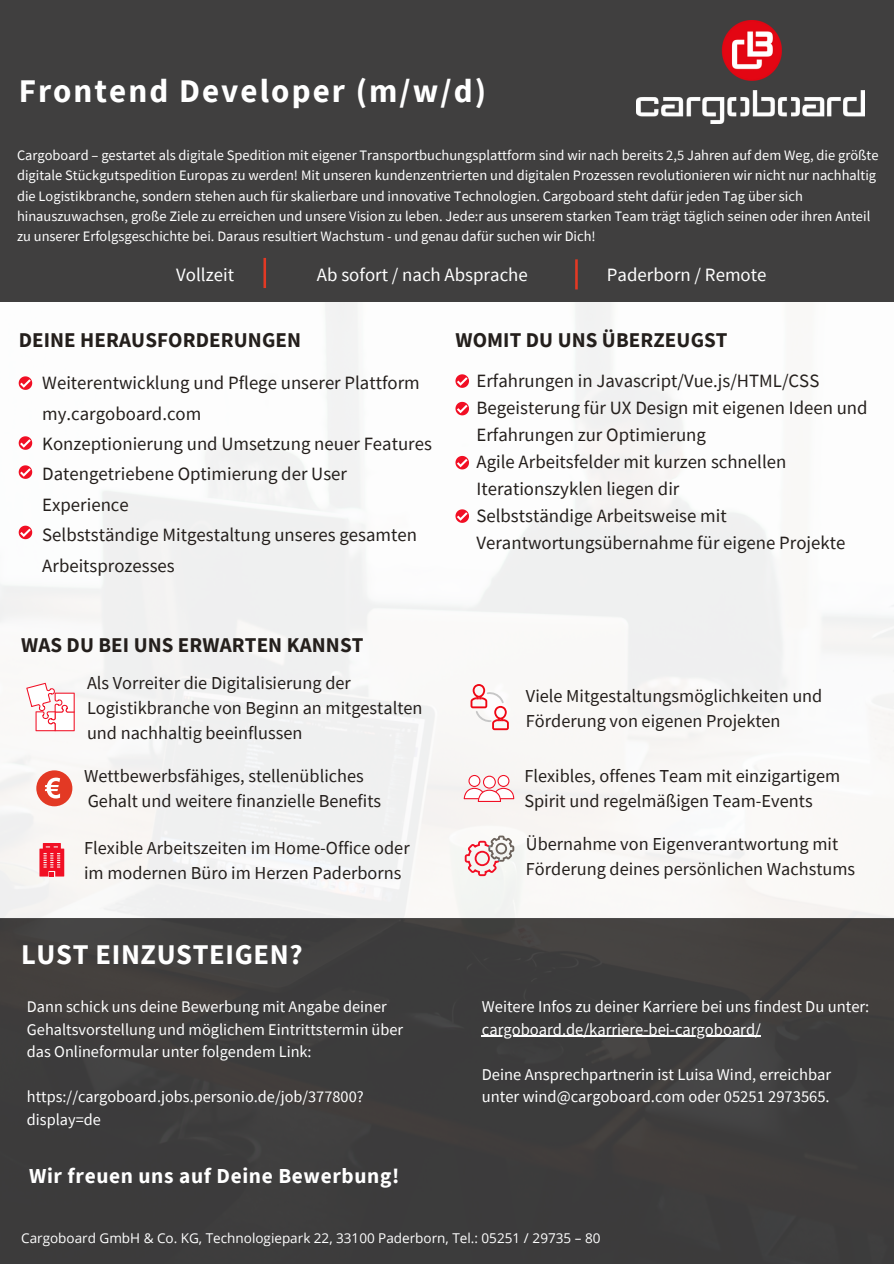
<style>
.page{position:relative;width:894px;height:1264px;background:#fff}
.page>*{position:absolute;margin:0;border:0;box-sizing:border-box;transform-origin:0 0}
.t1{font:700 33px "Source Sans Pro";letter-spacing:.06em;color:#fff}
.t2{font:700 28.5px "Source Sans Pro";letter-spacing:.02em;color:#fff}
.t3{font:700 21.3px "Source Sans Pro";letter-spacing:.03em;color:#fff}
.t4{font:700 21px "Source Sans Pro";letter-spacing:.005em;color:#241f1c}
.t5{font:18.75px/27px "Source Sans Pro";color:#241f1c}
.t6{font:18.75px "Source Sans Pro";color:#fff}
.t7{font:18.3px/25px "Source Sans Pro";color:#241f1c}
.t8{font:16.5px/22.5px "Source Sans Pro";color:#fff}
.t9{font:16.2px/22.5px "Source Sans Pro";color:#fff}
.t10{font:14.4px/20.2px "Source Sans Pro";color:#fff}
.t11{font:13.5px "Open Sans";color:#fff}
</style>
<div class="page">
<div style="left:0;top:0;width:893px;height:919px;background:#f9f8f7"></div>
<div style="left:0;top:0;width:893px;height:302px;background:#403f3f"></div>
<div style="left:0;top:918px;width:893px;height:345px;background:#403f3f"></div>
<svg style="left:263px;top:258px;width:3px;height:30px"></svg>
<svg style="left:575px;top:259px;width:2px;height:30px"></svg>
<img style="left:636px;top:21px;width:228px;height:102px">
<svg style="left:455px;top:374px;width:14px;height:14px"></svg>
<svg style="left:455px;top:402px;width:14px;height:13px"></svg>
<svg style="left:19px;top:376px;width:13px;height:14px"></svg>
<svg style="left:19px;top:465px;width:13px;height:14px"></svg>
<svg style="left:19px;top:436px;width:13px;height:14px"></svg>
<svg style="left:455px;top:456px;width:14px;height:13px"></svg>
<svg style="left:463px;top:775px;width:51px;height:27px"></svg>
<svg style="left:39px;top:843px;width:25px;height:33px"></svg>
<svg style="left:464px;top:835px;width:50px;height:41px"></svg>
<svg style="left:470px;top:684px;width:38px;height:46px"></svg>
<div style="left:36px;top:770px;width:36px;height:36px;background:#e33924;border-radius:50%"></div>
<svg style="left:45px;top:777px;width:15px;height:21px"></svg>
<svg style="left:26px;top:682px;width:49px;height:49px"></svg>
<svg style="left:455px;top:509px;width:14px;height:14px"></svg>
<svg style="left:19px;top:525px;width:13px;height:14px"></svg>
<hr style="left:481px;top:1035px;width:279px;height:1px;background:#fff">
<p class="t1" style="left:19px;top:70px;width:468px">Frontend Developer (m/w/d)</p>
<p class="t10" style="left:17px;top:145px;width:862px">Cargoboard – gestartet als digitale Spedition mit eigener Transportbuchungsplattform sind wir nach bereits 2,5 Jahren auf dem Weg, die größte digitale Stückgutspedition Europas zu werden! Mit unseren kundenzentrierten und digitalen Prozessen revolutionieren wir nicht nur nachhaltig die Logistikbranche, sondern stehen auch für skalierbare und innovative Technologien. Cargoboard steht dafür jeden Tag über sich hinauszuwachsen, große Ziele zu erreichen und unsere Vision zu leben. Jede:r aus unserem starken Team trägt täglich seinen oder ihren Anteil zu unserer Erfolgsgeschichte bei. Daraus resultiert Wachstum - und genau dafür suchen wir Dich!</p>
<p class="t6" style="left:176px;top:262px;width:59px">Vollzeit</p>
<p class="t6" style="left:317px;top:262px;width:212px">Ab sofort / nach Absprache</p>
<p class="t6" style="left:606px;top:262px;width:161px">Paderborn / Remote</p>
<p class="t4" style="left:19px;top:326px;width:284px">DEINE HERAUSFORDERUNGEN</p>
<p class="t4" style="left:455px;top:326px;width:273px">WOMIT DU UNS ÜBERZEUGST</p>
<p class="t5" style="left:42px;top:367px;width:379px;line-height:30.5px">Weiterentwicklung und Pflege unserer Plattform my.cargoboard.com</p>
<p class="t5" style="left:42px;top:430px;width:391px">Konzeptionierung und Umsetzung neuer Features</p>
<p class="t5" style="left:42px;top:458px;width:306px;line-height:30.5px">Datengetriebene Optimierung der User<br>Experience</p>
<p class="t5" style="left:42px;top:519px;width:376px;line-height:30.5px">Selbstständige Mitgestaltung unseres gesamten<br>Arbeitsprozesses</p>
<p class="t4" style="left:21px;top:631px;width:344px">WAS DU BEI UNS ERWARTEN KANNST</p>
<p class="t7" style="left:87px;top:669px;width:337px">Als Vorreiter die Digitalisierung der<br>Logistikbranche von Beginn an mitgestalten und nachhaltig beeinflussen</p>
<p class="t7" style="left:84px;top:763px;width:298px">Wettbewerbsfähiges, stellenübliches<br>Gehalt und weitere finanzielle Benefits</p>
<p class="t7" style="left:84px;top:834px;width:327px">Flexible Arbeitszeiten im Home-Office oder im modernen Büro im Herzen Paderborns</p>
<p class="t2" style="left:21px;top:936px;width:283px">LUST EINZUSTEIGEN?</p>
<p class="t9" style="left:27px;top:995px;width:377px">Dann schick uns deine Bewerbung mit Angabe deiner<br>Gehaltsvorstellung und möglichem Eintrittstermin über das Onlineformular unter folgendem Link:</p>
<p class="t9" style="left:27px;top:1085px;width:338px">https://cargoboard.jobs.personio.de/job/377800? display=de</p>
<p class="t3" style="left:29px;top:1162px;width:371px">Wir freuen uns auf Deine Bewerbung!</p>
<p class="t5" style="left:476px;top:367px;width:344px">Erfahrungen in Javascript/Vue.js/HTML/CSS</p>
<p class="t5" style="left:476px;top:394px;width:392px">Begeisterung für UX Design mit eigenen Ideen und<br>Erfahrungen zur Optimierung</p>
<p class="t5" style="left:476px;top:448px;width:311px">Agile Arbeitsfelder mit kurzen schnellen<br>Iterationszyklen liegen dir</p>
<p class="t5" style="left:476px;top:502px;width:370px">Selbstständige Arbeitsweise mit<br>Verantwortungsübernahme für eigene Projekte</p>
<p class="t7" style="left:526px;top:682px;width:298px">Viele Mitgestaltungsmöglichkeiten und<br>Förderung von eigenen Projekten</p>
<p class="t7" style="left:524px;top:763px;width:317px">Flexibles, offenes Team mit einzigartigem<br>Spirit und regelmäßigen Team-Events</p>
<p class="t7" style="left:526px;top:830px;width:331px">Übernahme von Eigenverantwortung mit<br>Förderung deines persönlichen Wachstums</p>
<p class="t8" style="left:481px;top:994px;width:389px">Weitere Infos zu deiner Karriere bei uns findest Du unter:</p>
<p class="t8" style="left:481px;top:1017px;width:280px">cargoboard.de/karriere-bei-cargoboard/</p>
<p class="t8" style="left:481px;top:1062px;width:351px">Deine Ansprechpartnerin ist Luisa Wind, erreichbar unter wind@cargoboard.com oder 05251 2973565.</p>
<p class="t11" style="left:21px;top:1228px;width:580px">Cargoboard GmbH &amp; Co. KG, Technologiepark 22, 33100 Paderborn, Tel.: 05251 / 29735 – 80</p>
</div>
